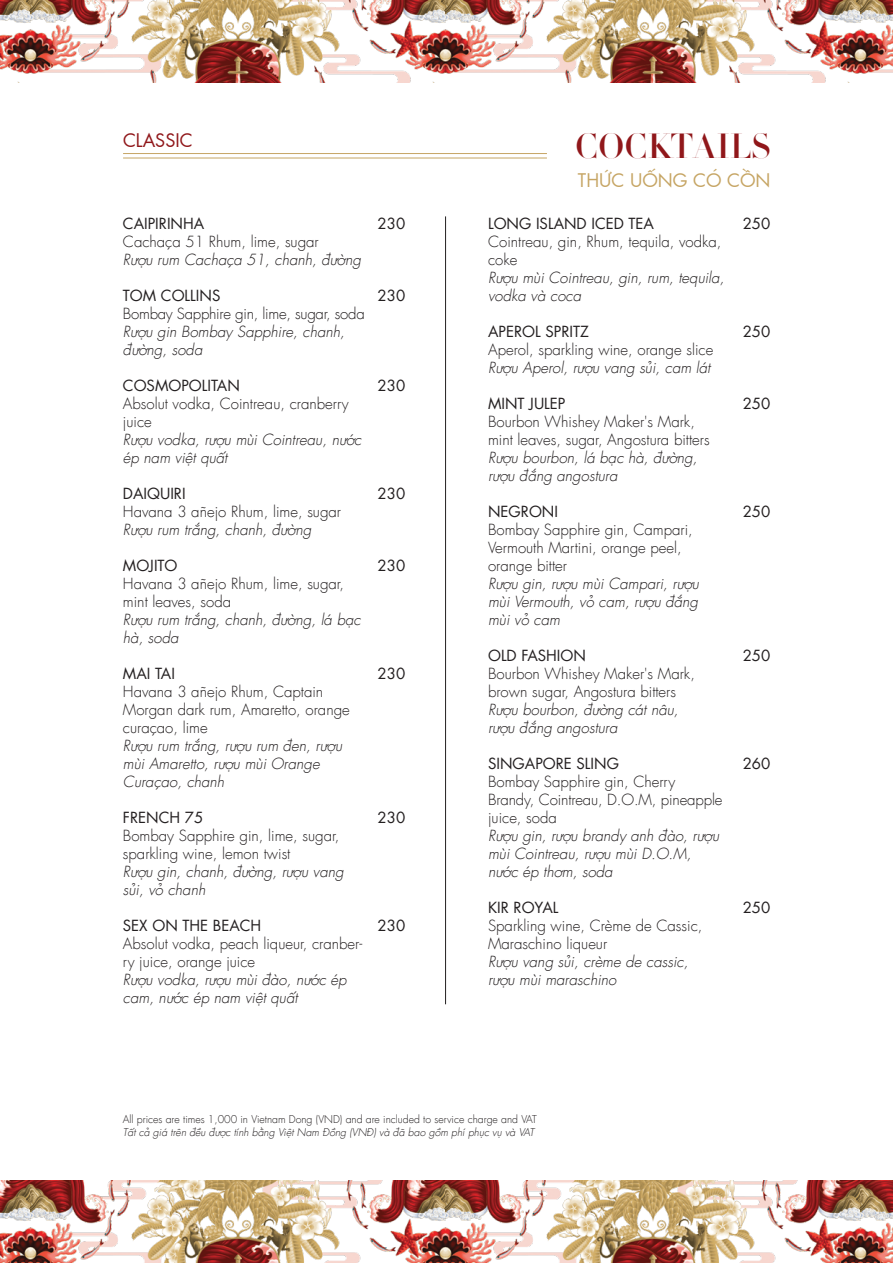
<style>
.page{position:relative;width:893px;height:1263px;background:#fff}
.page>*{position:absolute;margin:0;border:0;box-sizing:border-box;transform-origin:0 0}
.t1{font:500 34.5px "SFUHTF Didot M96";color:#90171a}
.t2{font:18px "SFU Futura";color:#c6a564}
.t3{font:18px "SFU Futura";color:#90171a}
.t4{font:300 15px/18px "Futura Std";color:#231f20}
.t5{font:italic 300 15px/18px "Futura Std";color:#231f20}
.t6{font:15px "Futura Std";color:#231f20}
.t7{font:300 15px "Futura Std";letter-spacing:-.02em;color:#231f20}
.t8{font:300 10.5px "Futura Std";color:#231f20}
.t9{font:italic 300 10.5px "Futura Std";color:#231f20}
</style>
<div class="page">
<img style="left:0;top:0;width:893px;height:1263px">
<div style="left:0;top:83px;width:893px;height:1097px;background:#fff"></div>
<hr style="left:445px;top:216px;width:1px;height:788px;background:#231f20">
<hr style="left:123px;top:153px;width:424px;height:1px;background:#c6a564">
<hr style="left:123px;top:158px;width:424px;height:1px;background:#c6a564">
<p class="t3" style="left:123px;top:126px;width:71px">CLASSIC</p>
<p class="t6" style="left:123px;top:211px;width:83px">CAIPIRINHA</p>
<p class="t4" style="left:123px;top:232px;width:197px">Cachaça 51 Rhum, lime, sugar</p>
<p class="t5" style="left:123px;top:250px;width:240px">Rượu rum Cachaça 51, chanh, đường</p>
<p class="t6" style="left:123px;top:283px;width:99px">TOM COLLINS</p>
<p class="t7" style="left:123px;top:302px;width:243px">Bombay Sapphire gin, lime, sugar, soda</p>
<p class="t5" style="left:123px;top:322px;width:223px">Rượu gin Bombay Sapphire, chanh, đường, soda</p>
<p class="t6" style="left:123px;top:373px;width:118px">COSMOPOLITAN</p>
<p class="t4" style="left:123px;top:394px;width:227px">Absolut vodka, Cointreau, cranberry juice</p>
<p class="t5" style="left:123px;top:430px;width:240px">Rượu vodka, rượu mùi Cointreau, nước ép nam việt quất</p>
<p class="t6" style="left:123px;top:481px;width:64px">DAIQUIRI</p>
<p class="t4" style="left:123px;top:502px;width:220px">Havana 3 añejo Rhum, lime, sugar</p>
<p class="t5" style="left:123px;top:520px;width:190px">Rượu rum trắng, chanh, đường</p>
<p class="t6" style="left:123px;top:553px;width:56px">MOJITO</p>
<p class="t4" style="left:123px;top:574px;width:223px">Havana 3 añejo Rhum, lime, sugar, mint leaves, soda</p>
<p class="t5" style="left:123px;top:610px;width:239px">Rượu rum trắng, chanh, đường, lá bạc hà, soda</p>
<p class="t6" style="left:123px;top:661px;width:54px">MAI TAI</p>
<p class="t4" style="left:123px;top:682px;width:228px">Havana 3 añejo Rhum, Captain<br>Morgan dark rum, Amaretto, orange curaçao, lime</p>
<p class="t5" style="left:123px;top:736px;width:221px">Rượu rum trắng, rượu rum đen, rượu mùi Amaretto, rượu mùi Orange<br>Curaçao, chanh</p>
<p class="t6" style="left:123px;top:805px;width:82px">FRENCH 75</p>
<p class="t4" style="left:123px;top:826px;width:218px">Bombay Sapphire gin, lime, sugar, sparkling wine, lemon twist</p>
<p class="t5" style="left:123px;top:862px;width:222px">Rượu gin, chanh, đường, rượu vang sủi, vỏ chanh</p>
<p class="t6" style="left:123px;top:913px;width:140px">SEX ON THE BEACH</p>
<p class="t4" style="left:123px;top:934px;width:241px">Absolut vodka, peach liqueur, cranber&shy;ry juice, orange juice</p>
<p class="t5" style="left:123px;top:970px;width:225px">Rượu vodka, rượu mùi đào, nước ép cam, nước ép nam việt quất</p>
<p class="t6" style="left:378px;top:211px;width:29px">230</p>
<p class="t6" style="left:378px;top:283px;width:29px">230</p>
<p class="t6" style="left:378px;top:373px;width:29px">230</p>
<p class="t6" style="left:378px;top:481px;width:29px">230</p>
<p class="t6" style="left:378px;top:553px;width:29px">230</p>
<p class="t6" style="left:378px;top:661px;width:29px">230</p>
<p class="t6" style="left:378px;top:805px;width:29px">230</p>
<p class="t6" style="left:378px;top:913px;width:29px">230</p>
<h1 class="t1" style="left:575px;top:119px;width:197px">COCKTAILS</h1>
<p class="t2" style="left:578px;top:166px;width:194px">THỨC UỐNG CÓ CỒN</p>
<p class="t6" style="left:488px;top:211px;width:168px">LONG ISLAND ICED TEA</p>
<p class="t4" style="left:488px;top:232px;width:235px">Cointreau, gin, Rhum, tequila, vodka, coke</p>
<p class="t5" style="left:488px;top:268px;width:238px">Rượu mùi Cointreau, gin, rum, tequila, vodka và coca</p>
<p class="t6" style="left:488px;top:319px;width:102px">APEROL SPRITZ</p>
<p class="t4" style="left:488px;top:340px;width:227px">Aperol, sparkling wine, orange slice</p>
<p class="t5" style="left:488px;top:358px;width:224px">Rượu Aperol, rượu vang sủi, cam lát</p>
<p class="t6" style="left:488px;top:391px;width:79px">MINT JULEP</p>
<p class="t4" style="left:488px;top:412px;width:223px">Bourbon Whishey Maker's Mark, mint leaves, sugar, Angostura bitters</p>
<p class="t5" style="left:488px;top:448px;width:211px">Rượu bourbon, lá bạc hà, đường, rượu đắng angostura</p>
<p class="t6" style="left:488px;top:499px;width:71px">NEGRONI</p>
<p class="t4" style="left:488px;top:520px;width:206px">Bombay Sapphire gin, Campari,<br>Vermouth Martini, orange peel, orange bitter</p>
<p class="t5" style="left:488px;top:574px;width:212px;text-align:justify">Rượu gin, rượu mùi Campari, rượu mùi Vermouth, vỏ cam, rượu đắng mùi vỏ cam</p>
<p class="t6" style="left:488px;top:643px;width:99px">OLD FASHION</p>
<p class="t4" style="left:488px;top:664px;width:208px">Bourbon Whishey Maker's Mark, brown sugar, Angostura bitters</p>
<p class="t5" style="left:488px;top:700px;width:192px">Rượu bourbon, đường cát nâu, rượu đắng angostura</p>
<p class="t6" style="left:488px;top:751px;width:132px">SINGAPORE SLING</p>
<p class="t4" style="left:488px;top:772px;width:236px">Bombay Sapphire gin, Cherry<br>Brandy, Cointreau, D.O.M, pineapple juice, soda</p>
<p class="t5" style="left:488px;top:826px;width:233px">Rượu gin, rượu brandy anh đào, rượu mùi Cointreau, rượu mùi D.O.M, nước ép thơm, soda</p>
<p class="t6" style="left:488px;top:895px;width:72px">KIR ROYAL</p>
<p class="t4" style="left:488px;top:916px;width:216px">Sparkling wine, Crème de Cassic,<br>Maraschino liqueur</p>
<p class="t5" style="left:488px;top:952px;width:202px">Rượu vang sủi, crème de cassic, rượu mùi maraschino</p>
<p class="t6" style="left:743px;top:211px;width:29px">250</p>
<p class="t6" style="left:743px;top:319px;width:29px">250</p>
<p class="t6" style="left:743px;top:391px;width:29px">250</p>
<p class="t6" style="left:743px;top:499px;width:29px">250</p>
<p class="t6" style="left:743px;top:643px;width:29px">250</p>
<p class="t6" style="left:743px;top:751px;width:29px">260</p>
<p class="t6" style="left:743px;top:895px;width:29px">250</p>
<p class="t8" style="left:123px;top:1111px;width:415px">All prices are times 1,000 in Vietnam Dong (VND) and are included to service charge and VAT</p>
<p class="t9" style="left:123px;top:1124px;width:413px">Tất cả giá trên đều được tính bằng Việt Nam Đồng (VNĐ) và đã bao gồm phí phục vụ và VAT</p>
</div>
